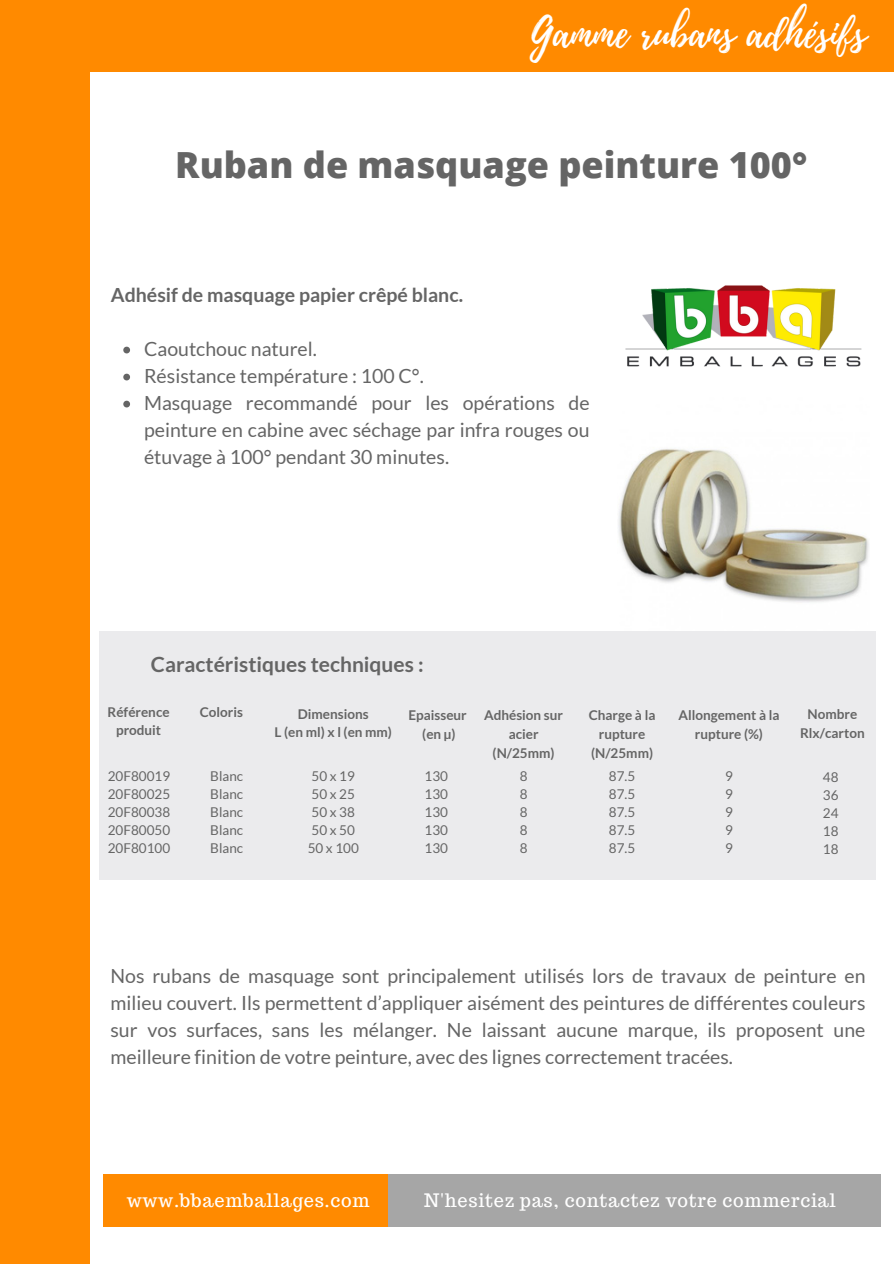
<style>
.page{position:relative;width:894px;height:1264px;background:#fff}
.page>*{position:absolute;margin:0;border:0;box-sizing:border-box;transform-origin:0 0}
.t1{font:41.55px "Playlist Script";color:#fff}
.t2{font:800 36px "Open Sans";color:#656565}
.t3{font:700 21px "Lato";color:#656565}
.t4{font:19.5px/27px "Lato";color:#656565;text-align:justify}
.t5{font:700 19.5px "Lato";color:#656565}
.t6{font:18.15px "Trocchi";letter-spacing:.04em;color:#fff}
.t7{font:700 13.5px/18.8px "Lato";color:#656565;text-align:center}
.t8{font:13.5px/18px "Lato";color:#656565;text-align:justify}
</style>
<div class="page">
<div style="left:0;top:0;width:89px;height:1263px;background:#ff8a00"></div>
<div style="left:387px;top:1174px;width:493px;height:52px;background:#a6a6a6"></div>
<div style="left:103px;top:1174px;width:284px;height:52px;background:#ff8a00"></div>
<div style="left:0;top:0;width:893px;height:71px;background:#ff8a00"></div>
<img style="left:625px;top:285px;width:237px;height:82px">
<img style="left:618px;top:449px;width:251px;height:154px">
<div style="left:99px;top:631px;width:777px;height:249px;background:#ebebed"></div>
<svg style="left:123px;top:347px;width:7px;height:6px"></svg>
<svg style="left:123px;top:374px;width:7px;height:6px"></svg>
<svg style="left:123px;top:401px;width:7px;height:6px"></svg>
<p class="t1" style="left:529px;top:3px;width:338px">Gamme rubans adhésifs</p>
<p class="t2" style="left:175px;top:140px;width:633px">Ruban de masquage peinture 100°</p>
<h3 class="t5" style="left:111px;top:282px;width:353px">Adhésif de masquage papier crêpé blanc.</h3>
<p class="t4" style="left:144px;top:334px;width:174px">Caoutchouc naturel.</p>
<p class="t4" style="left:144px;top:361px;width:281px">Résistance température : 100 C°.</p>
<p class="t4" style="left:144px;top:388px;width:447px">Masquage recommandé pour les opérations de peinture en cabine avec séchage par infra rouges ou étuvage à 100° pendant 30 minutes.</p>
<p class="t3" style="left:151px;top:651px;width:274px">Caractéristiques techniques :</p>
<h6 class="t7" style="left:107px;top:702px;width:64px">Référence</h6>
<p class="t7" style="left:116px;top:720px;width:47px">produit</p>
<p class="t7" style="left:200px;top:702px;width:45px">Coloris</p>
<p class="t7" style="left:298px;top:704px;width:72px">Dimensions</p>
<p class="t7" style="left:274px;top:722px;width:119px">L (en ml) x l (en mm)</p>
<p class="t7" style="left:408px;top:705px;width:60px">Epaisseur</p>
<p class="t7" style="left:422px;top:724px;width:35px">(en µ)</p>
<p class="t8" style="left:108px;top:767px;width:64px">20F80019<br>20F80025<br>20F80038<br>20F80050<br>20F80100</p>
<p class="t8" style="left:311px;top:766px;width:45px">50x19</p>
<p class="t8" style="left:210px;top:767px;width:34px">Blanc</p>
<p class="t8" style="left:210px;top:785px;width:34px">Blanc</p>
<p class="t8" style="left:210px;top:803px;width:34px">Blanc</p>
<h4 class="t8" style="left:210px;top:821px;width:34px">Blanc</h4>
<h5 class="t8" style="left:210px;top:839px;width:34px">Blanc</h5>
<p class="t8" style="left:311px;top:784px;width:45px">50x25</p>
<p class="t8" style="left:311px;top:802px;width:45px">50x38</p>
<p class="t8" style="left:311px;top:820px;width:45px">50x50</p>
<p class="t8" style="left:307px;top:838px;width:53px">50 x 100</p>
<p class="t8" style="left:424px;top:767px;width:25px">130</p>
<p class="t8" style="left:424px;top:785px;width:25px">130</p>
<p class="t8" style="left:424px;top:803px;width:25px">130</p>
<p class="t8" style="left:424px;top:821px;width:25px">130</p>
<p class="t8" style="left:424px;top:839px;width:25px">130</p>
<p class="t7" style="left:484px;top:705px;width:80px">Adhésion sur acier (N/25mm)</p>
<p class="t8" style="left:519px;top:766px;width:9px">8</p>
<p class="t8" style="left:519px;top:784px;width:9px">8</p>
<p class="t8" style="left:519px;top:802px;width:9px">8</p>
<p class="t8" style="left:519px;top:820px;width:9px">8</p>
<p class="t8" style="left:519px;top:838px;width:9px">8</p>
<p class="t7" style="left:588px;top:705px;width:68px">Charge à la rupture (N/25mm)</p>
<p class="t8" style="left:608px;top:767px;width:28px">87.5</p>
<p class="t8" style="left:608px;top:785px;width:28px">87.5</p>
<p class="t8" style="left:608px;top:803px;width:28px">87.5</p>
<p class="t8" style="left:608px;top:821px;width:28px">87.5</p>
<p class="t8" style="left:608px;top:839px;width:28px">87.5</p>
<p class="t7" style="left:678px;top:705px;width:102px">Allongement à la rupture (%)</p>
<p class="t8" style="left:724px;top:767px;width:9px">9</p>
<p class="t8" style="left:724px;top:785px;width:9px">9</p>
<p class="t8" style="left:724px;top:803px;width:9px">9</p>
<p class="t8" style="left:724px;top:821px;width:9px">9</p>
<p class="t8" style="left:724px;top:839px;width:9px">9</p>
<p class="t7" style="left:799px;top:704px;width:66px">Nombre<br>Rlx/carton</p>
<p class="t8" style="left:822px;top:767px;width:17px">48</p>
<p class="t8" style="left:822px;top:785px;width:17px">36</p>
<p class="t8" style="left:822px;top:803px;width:17px">24</p>
<p class="t8" style="left:822px;top:821px;width:17px">18</p>
<p class="t8" style="left:822px;top:839px;width:17px">18</p>
<h5 class="t4" style="left:110px;top:961px;width:756px">Nos rubans de masquage sont principalement utilisés lors de travaux de peinture en milieu couvert. Ils permettent d’appliquer aisément des peintures de différentes couleurs sur vos surfaces, sans les mélanger. Ne laissant aucune marque, ils proposent une meilleure finition de votre peinture, avec des lignes correctement tracées.</h5>
<h3 class="t6" style="left:127px;top:1188px;width:244px">www.bbaemballages.com</h3>
<p class="t6" style="left:424px;top:1188px;width:413px">N'hesitez pas, contactez votre commercial</p>
</div>
